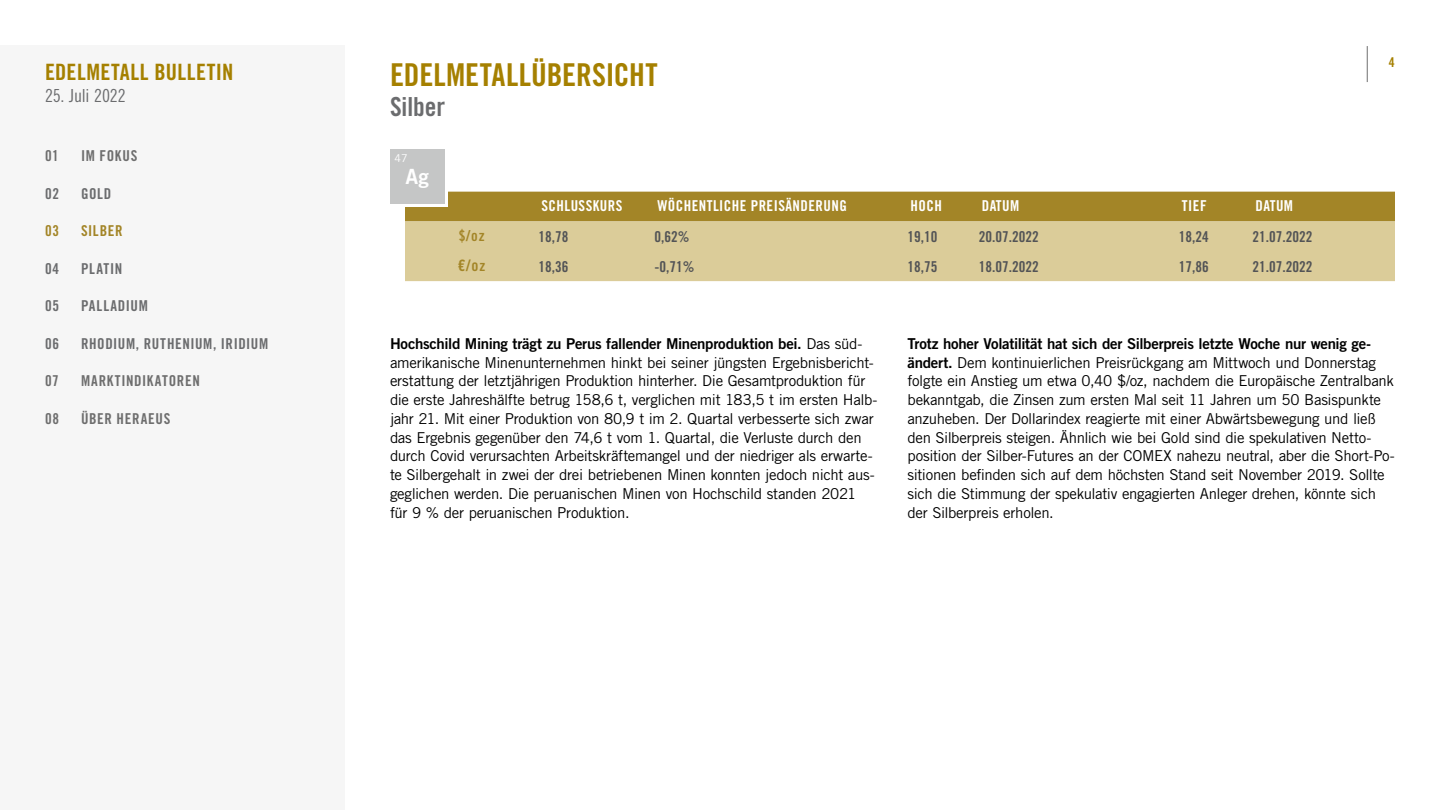
<style>
.page{position:relative;width:1440px;height:810px;background:#fff}
.page>*{position:absolute;margin:0;border:0;box-sizing:border-box;transform-origin:0 0}
.t1{font:31.5px "Trade Gothic LT Pro Bd Cn 20";color:#a58000}
.t2{font:26.25px "Trade Gothic LT Pro Bd Cn 20";color:#6b6c6e}
.t3{font:22.5px "Trade Gothic LT Pro Bd Cn 20";letter-spacing:.02em;color:#a58000}
.t4{font:21px "Trade Gothic LT Pro Bd 2";color:#fff}
.t5{font:18px "Trade Gothic LT Pro Cn 18";letter-spacing:-.01em;color:#6b6c6e}
.t6{font:15.75px "Trade Gothic LT Pro Bd Cn 20";color:#a38527}
.t7{font:15px/18.8px "Trade Gothic LT Pro";letter-spacing:-.02em;color:#000}
.t8{font:15px "Trade Gothic LT Pro Bd 2";letter-spacing:-.02em;color:#000}
.t9{font:15px "Trade Gothic LT Pro Bd Cn 20";color:#535456}
.t10{font:15px "Trade Gothic LT Pro Bd Cn 20";letter-spacing:.03em;color:#fff}
.t11{font:15px "Trade Gothic LT Pro Bd Cn 20";letter-spacing:.04em;color:#6b6c6e}
.t12{font:15px "Trade Gothic LT Pro Bd Cn 20";letter-spacing:.05em;color:#6e6e6e}
.t13{font:15px "Trade Gothic LT Pro Bd Cn 20";letter-spacing:.05em;color:#a38527}
.t14{font:13.5px "Trade Gothic LT Pro Bd Cn 20";color:#a58000}
.t15{font:10.8px "Trade Gothic LT Pro";color:#fff}
.s1{font-size:15px}
.s2{font-family:"Trade Gothic LT Pro"}
.s3{font-family:"Trade Gothic LT Pro Bd 2"}
</style>
<div class="page">
<hr style="left:1367px;top:46px;width:1px;height:36px;background:#6e6e6e">
<div style="left:405px;top:192px;width:990px;height:29px;background:#a38527"></div>
<div style="left:405px;top:221px;width:990px;height:60px;background:#dbcc99"></div>
<div style="left:393px;top:152px;width:54px;height:55px;background:linear-gradient(to right,#fff,#fff)"></div>
<div style="left:390px;top:150px;width:54px;height:54px;background:#c5c6c6"></div>
<div style="left:0;top:45px;width:345px;height:765px;background:#f6f6f6"></div>
<h3 class="t3" style="left:45px;top:58px;width:190px">EDELMETALL BULLETIN</h3>
<p class="t5" style="left:45px;top:85px;width:82px">25. Juli 2022</p>
<p class="t12" style="left:45px;top:147px;width:15px">01</p>
<p class="t12" style="left:81px;top:147px;width:58px">IM FOKUS</p>
<p class="t11" style="left:45px;top:184px;width:16px">02</p>
<p class="t11" style="left:81px;top:184px;width:32px">GOLD</p>
<p class="t13" style="left:45px;top:222px;width:16px">03</p>
<p class="t13" style="left:81px;top:222px;width:43px">SILBER</p>
<p class="t11" style="left:45px;top:259px;width:16px">04</p>
<p class="t11" style="left:81px;top:259px;width:43px">PLATIN</p>
<p class="t11" style="left:45px;top:297px;width:16px">05</p>
<p class="t11" style="left:81px;top:297px;width:68px">PALLADIUM</p>
<p class="t11" style="left:45px;top:334px;width:16px">06</p>
<p class="t11" style="left:81px;top:334px;width:189px">RHODIUM, RUTHENIUM, IRIDIUM</p>
<p class="t12" style="left:45px;top:372px;width:15px">07</p>
<p class="t12" style="left:81px;top:372px;width:120px">MARKTINDIKATOREN</p>
<p class="t12" style="left:45px;top:409px;width:16px">08</p>
<p class="t12" style="left:81px;top:409px;width:91px">ÜBER HERAEUS</p>
<h1 class="t1" style="left:390px;top:56px;width:269px">EDELMETALLÜBERSICHT</h1>
<h2 class="t2" style="left:390px;top:91px;width:57px">Silber</h2>
<p class="t15" style="left:395px;top:152px;width:15px">47</p>
<h3 class="t4" style="left:406px;top:164px;width:25px">Ag</h3>
<p class="t10" style="left:541px;top:196px;width:83px">SCHLUSSKURS</p>
<p class="t10" style="left:657px;top:196px;width:191px">WÖCHENTLICHE PREISÄNDERUNG</p>
<p class="t10" style="left:910px;top:196px;width:33px">HOCH</p>
<p class="t10" style="left:982px;top:196px;width:39px">DATUM</p>
<p class="t10" style="left:1182px;top:196px;width:26px">TIEF</p>
<p class="t10" style="left:1255px;top:196px;width:39px">DATUM</p>
<p class="t13" style="left:459px;top:226px;width:28px">$/oz</p>
<p class="t9" style="left:538px;top:227px;width:31px">18,78</p>
<p class="t9" style="left:654px;top:227px;width:36px">0,62%</p>
<p class="t9" style="left:907px;top:227px;width:31px">19,10</p>
<p class="t9" style="left:979px;top:227px;width:61px">20.07.2022</p>
<p class="t9" style="left:1179px;top:227px;width:31px">18,24</p>
<p class="t9" style="left:1252px;top:227px;width:61px">21.07.2022</p>
<p class="t6" style="left:458px;top:256px;width:29px">€/o<span class="s1">z</span></p>
<p class="t9" style="left:538px;top:257px;width:31px">18,36</p>
<p class="t9" style="left:654px;top:257px;width:41px">-0,71%</p>
<p class="t9" style="left:907px;top:257px;width:31px">18,75</p>
<p class="t9" style="left:979px;top:257px;width:61px">18.07.2022</p>
<p class="t9" style="left:1179px;top:257px;width:31px">17,86</p>
<p class="t9" style="left:1252px;top:257px;width:61px">21.07.2022</p>
<p class="t14" style="left:1389px;top:54px;width:7px">4</p>
<p class="t8" style="left:390px;top:334px;width:474px">Hochschild Mining trägt zu Perus fallender Minenproduktion bei. <span class="s2">Das süd-</span></p>
<p class="t7" style="left:390px;top:353px;width:489px">amerikanische Minenunternehmen hinkt bei seiner jüngsten Ergebnisbericht&shy;erstattung der letztjährigen Produktion hinterher. Die Gesamtproduktion für die erste Jahreshälfte betrug 158,6 t, verglichen mit 183,5 t im ersten Halb&shy;jahr 21. Mit einer Produktion von 80,9 t im 2. Quartal verbesserte sich zwar das Ergebnis gegenüber den 74,6 t vom 1. Quartal, die Verluste durch den durch Covid verursachten Arbeitskräftemangel und der niedriger als erwarte&shy;te Silbergehalt in zwei der drei betriebenen Minen konnten jedoch nicht aus&shy;geglichen werden. Die peruanischen Minen von Hochschild standen 2021 für 9 % der peruanischen Produktion.</p>
<p class="t8" style="left:908px;top:334px;width:465px">Trotz hoher Volatilität hat sich der Silberpreis letzte Woche nur wenig ge-</p>
<p class="t7" style="left:908px;top:353px;width:489px"><span class="s3">ändert.</span> Dem kontinuierlichen Preisrückgang am Mittwoch und Donnerstag folgte ein Anstieg um etwa 0,40 $/oz, nachdem die Europäische Zentralbank bekanntgab, die Zinsen zum ersten Mal seit 11 Jahren um 50 Basispunkte anzuheben. Der Dollarindex reagierte mit einer Abwärtsbewegung und ließ den Silberpreis steigen. Ähnlich wie bei Gold sind die spekulativen Netto&shy;position der Silber-Futures an der COMEX nahezu neutral, aber die Short-Po&shy;sitionen befinden sich auf dem höchsten Stand seit November 2019. Sollte sich die Stimmung der spekulativ engagierten Anleger drehen, könnte sich der Silberpreis erholen.</p>
</div>
